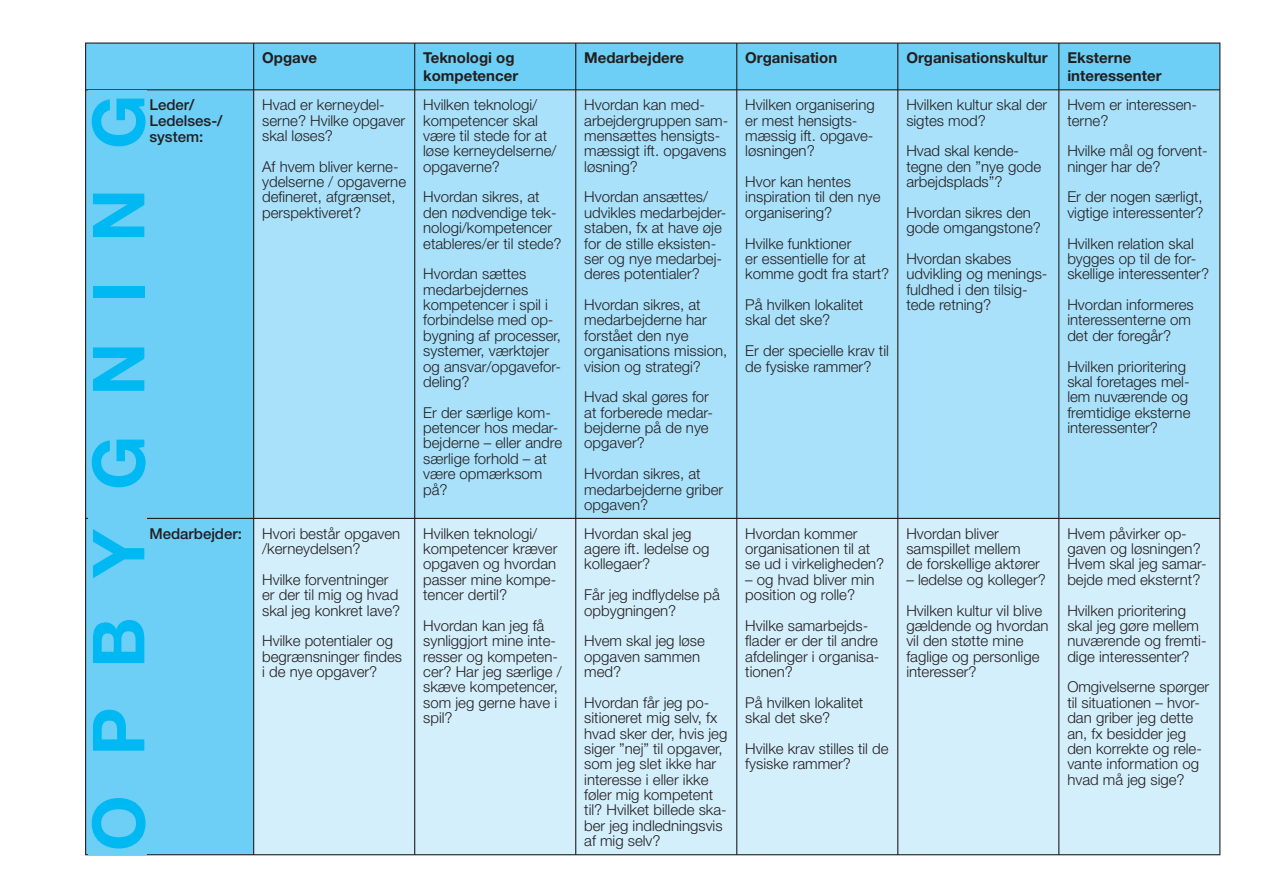
<style>
.page{position:relative;width:1263px;height:893px;background:#fff}
.page>*{position:absolute;margin:0;border:0;box-sizing:border-box;transform-origin:0 0}
.t1{font:700 72px "Helvetica Neue";letter-spacing:.55em;color:#00b9f2}
.t2{font:300 15px/15.3px "Helvetica Neue";color:#231f20}
.t3{font:700 15px/18px "Helvetica Neue";color:#231f20}
.t4{font:500 15px/15.8px "Helvetica Neue";color:#231f20}
</style>
<div class="page">
<div style="left:86px;top:44px;width:1133px;height:810px;background:#6dcff6"></div>
<div style="left:254px;top:90px;width:965px;height:428px;background:#aae1fa"></div>
<svg style="left:254px;top:519px;width:965px;height:335px"></svg>
<hr style="left:85px;top:43px;width:169px;height:1px;background:#231f20">
<hr style="left:85px;top:44px;width:1px;height:45px;background:#231f20">
<hr style="left:254px;top:43px;width:161px;height:1px;background:#231f20">
<hr style="left:253px;top:44px;width:1px;height:45px;background:#231f20">
<hr style="left:415px;top:43px;width:161px;height:1px;background:#231f20">
<hr style="left:414px;top:44px;width:1px;height:45px;background:#231f20">
<hr style="left:576px;top:43px;width:161px;height:1px;background:#231f20">
<hr style="left:575px;top:44px;width:1px;height:45px;background:#231f20">
<hr style="left:737px;top:43px;width:161px;height:1px;background:#231f20">
<hr style="left:736px;top:44px;width:1px;height:45px;background:#231f20">
<hr style="left:898px;top:43px;width:161px;height:1px;background:#231f20">
<hr style="left:897px;top:44px;width:1px;height:45px;background:#231f20">
<hr style="left:1059px;top:43px;width:161px;height:1px;background:#231f20">
<hr style="left:1058px;top:44px;width:1px;height:45px;background:#231f20">
<hr style="left:1219px;top:44px;width:1px;height:45px;background:#231f20">
<hr style="left:85px;top:89px;width:169px;height:1px;background:#231f20">
<hr style="left:85px;top:90px;width:1px;height:428px;background:#231f20">
<hr style="left:254px;top:89px;width:161px;height:1px;background:#231f20">
<hr style="left:253px;top:90px;width:1px;height:428px;background:#231f20">
<hr style="left:415px;top:89px;width:161px;height:1px;background:#231f20">
<hr style="left:414px;top:90px;width:1px;height:428px;background:#231f20">
<hr style="left:576px;top:89px;width:161px;height:1px;background:#231f20">
<hr style="left:575px;top:90px;width:1px;height:428px;background:#231f20">
<hr style="left:737px;top:89px;width:161px;height:1px;background:#231f20">
<hr style="left:736px;top:90px;width:1px;height:428px;background:#231f20">
<hr style="left:898px;top:89px;width:161px;height:1px;background:#231f20">
<hr style="left:897px;top:90px;width:1px;height:428px;background:#231f20">
<hr style="left:1059px;top:89px;width:161px;height:1px;background:#231f20">
<hr style="left:1058px;top:90px;width:1px;height:428px;background:#231f20">
<hr style="left:1219px;top:90px;width:1px;height:428px;background:#231f20">
<hr style="left:85px;top:518px;width:169px;height:1px;background:#231f20">
<hr style="left:85px;top:519px;width:1px;height:335px;background:#231f20">
<hr style="left:254px;top:518px;width:161px;height:1px;background:#231f20">
<hr style="left:253px;top:519px;width:1px;height:335px;background:#231f20">
<hr style="left:415px;top:518px;width:161px;height:1px;background:#231f20">
<hr style="left:414px;top:519px;width:1px;height:335px;background:#231f20">
<hr style="left:576px;top:518px;width:161px;height:1px;background:#231f20">
<hr style="left:575px;top:519px;width:1px;height:335px;background:#231f20">
<hr style="left:737px;top:518px;width:161px;height:1px;background:#231f20">
<hr style="left:736px;top:519px;width:1px;height:335px;background:#231f20">
<hr style="left:898px;top:518px;width:161px;height:1px;background:#231f20">
<hr style="left:897px;top:519px;width:1px;height:335px;background:#231f20">
<hr style="left:1059px;top:518px;width:161px;height:1px;background:#231f20">
<hr style="left:1058px;top:519px;width:1px;height:335px;background:#231f20">
<hr style="left:1219px;top:519px;width:1px;height:335px;background:#231f20">
<hr style="left:85px;top:854px;width:1135px;height:1px;background:#231f20">
<div style="left:88px;top:90px;width:58px;height:765px;background:#6dcff6"></div>
<p class="t3" style="left:262px;top:50px;width:57px">Opgave</p>
<p class="t3" style="left:423px;top:50px;width:96px">Teknologi og kompetencer</p>
<p class="t3" style="left:584px;top:50px;width:101px">Medarbejdere</p>
<p class="t3" style="left:745px;top:50px;width:93px">Organisation</p>
<p class="t3" style="left:906px;top:50px;width:143px">Organisationskultur</p>
<p class="t3" style="left:1067px;top:50px;width:96px">Eksterne interessenter</p>
<h1 class="t1" style="left:93px;top:851px;width:758px;rotate:-90deg">OPBYGNING</h1>
<p class="t4" style="left:149px;top:98px;width:75px">Leder/<br>Ledelses-/ system:</p>
<p class="t2" style="left:262px;top:98px;width:145px">Hvad er kerneydel&shy;serne? Hvilke opgaver skal løses?</p>
<p class="t2" style="left:262px;top:160px;width:145px">Af hvem bliver kerne&shy;ydelserne / opgaverne defineret, afgrænset, perspektiveret?</p>
<p class="t4" style="left:149px;top:527px;width:94px">Medarbejder:</p>
<p class="t2" style="left:262px;top:527px;width:140px">Hvori består opgaven /kerneydelsen?</p>
<p class="t2" style="left:262px;top:573px;width:140px">Hvilke forventninger er der til mig og hvad skal jeg konkret lave?</p>
<p class="t2" style="left:262px;top:635px;width:142px">Hvilke potentialer og begrænsninger findes i de nye opgaver?</p>
<p class="t2" style="left:423px;top:99px;width:135px">Hvilken teknologi/ kompetencer skal være til stede for at løse kerneydelserne/ opgaverne?</p>
<p class="t2" style="left:423px;top:191px;width:140px">Hvordan sikres, at den nødvendige tek&shy;nologi/kompetencer etableres/er til stede?</p>
<p class="t2" style="left:423px;top:268px;width:139px">Hvordan sættes medarbejdernes kompetencer i spil i forbindelse med op&shy;bygning af processer, systemer, værktøjer og ansvar/opgavefor&shy;deling?</p>
<p class="t2" style="left:423px;top:406px;width:140px">Er der særlige kom&shy;petencer hos medar&shy;bejderne – eller andre særlige forhold – at være opmærksom på?</p>
<p class="t2" style="left:423px;top:527px;width:136px">Hvilken teknologi/ kompetencer kræver opgaven og hvordan passer mine kompe&shy;tencer dertil?</p>
<p class="t2" style="left:423px;top:619px;width:140px">Hvordan kan jeg få synliggjort mine inte&shy;resser og kompeten&shy;cer? Har jeg særlige / skæve kompetencer, som jeg gerne have i spil?</p>
<p class="t2" style="left:584px;top:98px;width:146px">Hvordan kan med&shy;arbejdergruppen sam&shy;mensættes hensigts&shy;mæssigt ift. opgavens løsning?</p>
<p class="t2" style="left:584px;top:191px;width:144px">Hvordan ansættes/ udvikles medarbejder&shy;staben, fx at have øje for de stille eksisten&shy;ser og nye medarbej&shy;deres potentialer?</p>
<p class="t2" style="left:584px;top:298px;width:145px">Hvordan sikres, at medarbejderne har forstået den nye organisations mission, vision og strategi?</p>
<p class="t2" style="left:584px;top:391px;width:130px">Hvad skal gøres for at forberede medar&shy;bejderne på de nye opgaver?</p>
<p class="t2" style="left:584px;top:468px;width:140px">Hvordan sikres, at medarbejderne griber opgaven?</p>
<p class="t2" style="left:584px;top:527px;width:127px">Hvordan skal jeg agere ift. ledelse og kollegaer?</p>
<p class="t2" style="left:584px;top:589px;width:137px">Får jeg indflydelse på opbygningen?</p>
<p class="t2" style="left:584px;top:635px;width:122px">Hvem skal jeg løse opgaven sammen med?</p>
<p class="t2" style="left:584px;top:696px;width:145px">Hvordan får jeg po&shy;sitioneret mig selv, fx hvad sker der, hvis jeg siger ”nej” til opgaver, som jeg slet ikke har interesse i eller ikke føler mig kompetent til? Hvilket billede ska&shy;ber jeg indledningsvis af mig selv?</p>
<p class="t2" style="left:745px;top:99px;width:131px">Hvilken organisering er mest hensigts&shy;mæssig ift. opgave&shy;løsningen?</p>
<p class="t2" style="left:745px;top:175px;width:137px">Hvor kan hentes inspiration til den nye organisering?</p>
<p class="t2" style="left:745px;top:237px;width:145px">Hvilke funktioner<br>er essentielle for at komme godt fra start?</p>
<p class="t2" style="left:745px;top:298px;width:120px">På hvilken lokalitet skal det ske?</p>
<p class="t2" style="left:745px;top:345px;width:145px">Er der specielle krav til de fysiske rammer?</p>
<p class="t2" style="left:906px;top:99px;width:142px">Hvilken kultur skal der sigtes mod?</p>
<p class="t2" style="left:906px;top:145px;width:136px">Hvad skal kende&shy;tegne den ”nye gode arbejdsplads”?</p>
<p class="t2" style="left:906px;top:206px;width:136px">Hvordan sikres den gode omgangstone?</p>
<p class="t2" style="left:906px;top:252px;width:143px">Hvordan skabes udvikling og menings&shy;fuldhed i den tilsig&shy;tede retning?</p>
<p class="t2" style="left:745px;top:527px;width:140px">Hvordan kommer organisationen til at se ud i virkeligheden?</p>
<p class="t2" style="left:745px;top:573px;width:131px">– og hvad bliver min position og rolle?</p>
<p class="t2" style="left:745px;top:619px;width:136px">Hvilke samarbejds&shy;flader er der til andre afdelinger i organisa&shy;tionen?</p>
<p class="t2" style="left:745px;top:696px;width:120px">På hvilken lokalitet skal det ske?</p>
<p class="t2" style="left:745px;top:742px;width:145px">Hvilke krav stilles til de fysiske rammer?</p>
<p class="t2" style="left:906px;top:527px;width:135px">Hvordan bliver samspillet mellem de forskellige aktører</p>
<p class="t2" style="left:906px;top:565px;width:141px;line-height:30.8px">– ledelse og kolleger?<br>Hvilken kultur vil blive</p>
<p class="t2" style="left:906px;top:619px;width:144px">gældende og hvordan vil den støtte mine faglige og personlige interesser?</p>
<p class="t2" style="left:1067px;top:99px;width:131px">Hvem er interessen&shy;terne?</p>
<p class="t2" style="left:1067px;top:145px;width:142px">Hvilke mål og forvent&shy;ninger har de?</p>
<p class="t2" style="left:1067px;top:191px;width:138px">Er der nogen særligt, vigtige interessenter?</p>
<p class="t2" style="left:1067px;top:237px;width:143px">Hvilken relation skal bygges op til de for&shy;skellige interessenter?</p>
<p class="t2" style="left:1067px;top:298px;width:128px">Hvordan informeres interessenterne om det der foregår?</p>
<p class="t2" style="left:1067px;top:360px;width:125px">Hvilken prioritering skal foretages mel&shy;lem nuværende og fremtidige eksterne interessenter?</p>
<p class="t2" style="left:1067px;top:527px;width:141px">Hvem påvirker op&shy;gaven og løsningen?<br>Hvem skal jeg samar&shy;bejde med eksternt?</p>
<p class="t2" style="left:1067px;top:604px;width:141px">Hvilken prioritering skal jeg gøre mellem nuværende og fremti&shy;dige interessenter?</p>
<p class="t2" style="left:1067px;top:681px;width:143px">Omgivelserne spørger til situationen – hvor&shy;dan griber jeg dette an, fx besidder jeg den korrekte og rele&shy;vante information og hvad må jeg sige?</p>
</div>
